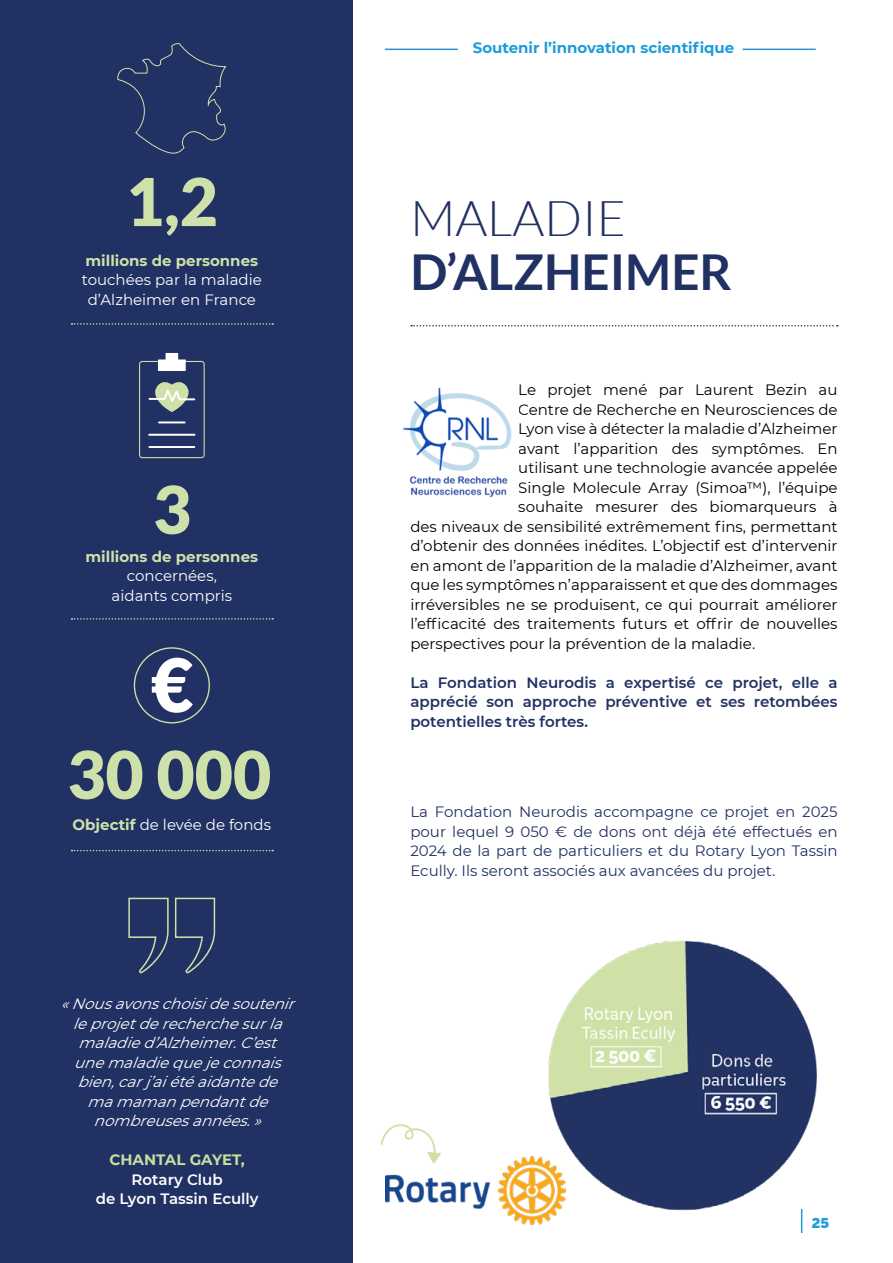
<style>
.page{position:relative;width:893px;height:1263px;background:#fff}
.page>*{position:absolute;margin:0;border:0;box-sizing:border-box;transform-origin:0 0}
.t1{font:900 74.25px "Lato";color:#fff}
.t2{font:900 66px "Lato";color:#cee1aa}
.t3{font:700 49.5px "Lato";color:#223163}
.t4{font:300 49.5px "Lato";color:#223163}
.t5{font:15px "Montserrat";color:#000}
.t6{font:15px/19.5px "Montserrat";color:#223163;text-align:justify}
.t7{font:italic 15px/19.5px "Montserrat";color:#fff;text-align:center}
.t8{font:600 15px/19.5px "Montserrat";color:#223163;text-align:justify}
.t9{font:15px/19.5px "Montserrat";color:#fff;text-align:center}
.t10{font:700 15px "Montserrat";color:#cee1aa}
.t11{font:700 15px "Montserrat";color:#1d9dd8}
.t12{font:600 15px/19.5px "Montserrat";color:#fff;text-align:center}
.t13{font:700 15px "Montserrat";color:#c9dd9e}
.t14{font:900 13.5px "Kit Sans";color:#1d9dd8}
.s1{font-weight:700;color:#cee1aa}
</style>
<div class="page">
<svg style="left:801px;top:1217px;width:1px;height:16px"></svg>
<div style="left:0;top:0;width:353px;height:1263px;background:#223163"></div>
<svg style="left:411px;top:325px;width:427px;height:1px"></svg>
<img style="left:548px;top:940px;width:269px;height:277px">
<img style="left:385px;top:1156px;width:180px;height:68px">
<svg style="left:380px;top:1124px;width:61px;height:39px"></svg>
<svg style="left:117px;top:43px;width:110px;height:111px"></svg>
<svg style="left:72px;top:323px;width:201px;height:2px"></svg>
<div style="left:139px;top:361px;width:66px;height:97px;border:1px solid #cfe1a8;border-radius:3px"></div>
<svg style="left:148px;top:382px;width:47px;height:30px"></svg>
<svg style="left:158px;top:421px;width:28px;height:2px"></svg>
<svg style="left:148px;top:434px;width:48px;height:2px"></svg>
<svg style="left:148px;top:446px;width:48px;height:2px"></svg>
<svg style="left:158px;top:353px;width:28px;height:18px"></svg>
<svg style="left:72px;top:618px;width:201px;height:2px"></svg>
<div style="left:134px;top:647px;width:76px;height:76px;border:1px solid #cfe1a8;border-radius:50%"></div>
<svg style="left:72px;top:850px;width:201px;height:1px"></svg>
<svg style="left:128px;top:897px;width:88px;height:77px"></svg>
<img style="left:403px;top:387px;width:109px;height:110px">
<hr style="left:385px;top:49px;width:73px;height:1px;background:#2b96d4">
<hr style="left:743px;top:49px;width:73px;height:1px;background:#2b96d4">
<h2 class="t2" style="left:126px;top:163px;width:94px">1,2</h2>
<p class="t10" style="left:86px;top:250px;width:174px">millions de personnes</p>
<p class="t9" style="left:82px;top:270px;width:181px">touchées par la maladie d’Alzheimer en France</p>
<h2 class="t2" style="left:153px;top:471px;width:40px">3</h2>
<p class="t10" style="left:86px;top:545px;width:174px">millions de personnes</p>
<p class="t9" style="left:112px;top:565px;width:122px">concernées, aidants compris</p>
<h1 class="t1" style="left:150px;top:641px;width:45px">€</h1>
<h2 class="t2" style="left:67px;top:736px;width:206px">30 000</h2>
<p class="t9" style="left:73px;top:814px;width:200px"><span class="s1">Objectif</span> de levée de fonds</p>
<p class="t7" style="left:61px;top:994px;width:242px">«Nousavonschoisidesoutenir leprojetderecherchesurla maladied’Alzheimer.C’est unemaladiequejeconnais bien,carj’aiétéaidantede mamamanpendantde nombreusesannées.»</p>
<p class="t13" style="left:109px;top:1149px;width:137px">CHANTAL GAYET,</p>
<p class="t12" style="left:96px;top:1169px;width:164px">Rotary Club<br>de Lyon Tassin Ecully</p>
<p class="t11" style="left:473px;top:37px;width:263px">Soutenir l’innovation scientifique</p>
<h3 class="t4" style="left:410px;top:192px;width:217px">MALADIE</h3>
<h3 class="t3" style="left:410px;top:243px;width:323px">D’ALZHEIMER</h3>
<p class="t5" style="left:518px;top:380px;width:321px">Le projet mené par Laurent Bezin au</p>
<p class="t5" style="left:518px;top:399px;width:321px">Centre de Recherche en Neurosciences de</p>
<p class="t5" style="left:518px;top:419px;width:321px">Lyon vise à détecter la maladie d’Alzheimer</p>
<p class="t5" style="left:518px;top:438px;width:321px">avant l’apparition des symptômes. En</p>
<p class="t5" style="left:518px;top:458px;width:321px">utilisant une technologie avancée appelée</p>
<p class="t5" style="left:518px;top:477px;width:321px">Single Molecule Array (Simoa™), l’équipe</p>
<p class="t5" style="left:518px;top:497px;width:321px">souhaite mesurer des biomarqueurs à</p>
<p class="t5" style="left:410px;top:516px;width:429px">des niveaux de sensibilité extrêmement fins, permettant</p>
<p class="t5" style="left:410px;top:536px;width:429px">d’obtenir des données inédites. L’objectif est d’intervenir</p>
<p class="t5" style="left:410px;top:555px;width:429px">en amont de l’apparition de la maladie d’Alzheimer, avant</p>
<p class="t5" style="left:410px;top:575px;width:429px">que les symptômes n’apparaissent et que des dommages</p>
<p class="t5" style="left:410px;top:594px;width:429px">irréversibles ne se produisent, ce qui pourrait améliorer</p>
<p class="t5" style="left:410px;top:614px;width:429px">l’efficacité des traitements futurs et offrir de nouvelles</p>
<p class="t5" style="left:410px;top:633px;width:346px">perspectives pour la prévention de la maladie.</p>
<p class="t8" style="left:410px;top:672px;width:429px">La Fondation Neurodis a expertisé ce projet, elle a apprécié son approche préventive et ses retombées potentielles très fortes.</p>
<p class="t6" style="left:410px;top:801px;width:429px">La Fondation Neurodis accompagne ce projet en 2025 pour lequel 9 050 € de dons ont déjà été effectués en 2024 de la part de particuliers et du Rotary Lyon Tassin Ecully. Ils seront associés aux avancées du projet.</p>
<p class="t14" style="left:812px;top:1211px;width:19px">25</p>
</div>
